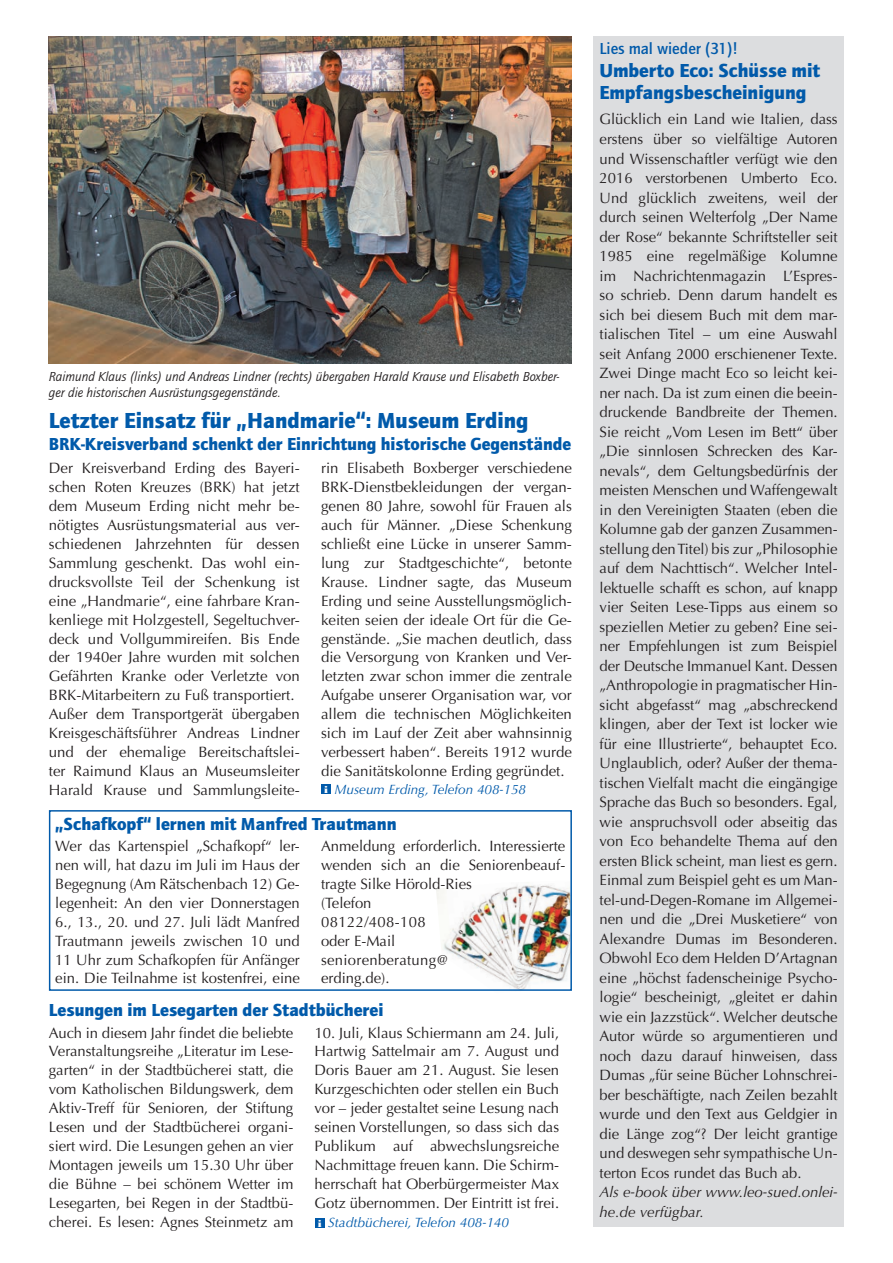
<style>
.page{position:relative;width:893px;height:1263px;background:#fff}
.page>*{position:absolute;margin:0;border:0;box-sizing:border-box;transform-origin:0 0}
.t1{font:900 22.5px "Quay Sans ITC Std";color:#015aaa}
.t2{font:900 19.5px/22.5px "Quay Sans ITC Std";color:#015aaa}
.t3{font:900 18px "Quay Sans ITC Std";color:#015aaa}
.t4{font:500 16.5px "Quay Sans ITC Std";color:#015aaa}
.t5{font:15px/18.9px "Optima";color:#231f20;text-align:justify}
.t6{font:italic 15px/19.6px "Optima";color:#231f20}
.t7{font:italic 13.5px/16.5px "Quay Sans ITC Std";color:#231f20}
.t8{font:italic 13.5px "Optima";color:#015aaa}
.s1{font-family:"Bodoni URW";font-weight:700;font-style:normal;font-stretch:expanded;font-size:10.5px;color:#fff}
</style>
<div class="page">
<img style="left:436px;top:885px;width:133px;height:103px">
<div style="left:593px;top:36px;width:251px;height:1191px;background:#dcdddf"></div>
<div style="left:321px;top:784px;width:10px;height:10px;background:#015aaa"></div>
<img style="left:49px;top:36px;width:523px;height:328px">
<div style="left:315px;top:1218px;width:9px;height:9px;background:#015aaa"></div>
<div style="left:49px;top:810px;width:523px;height:181px;border:2px solid #015aaa"></div>
<p class="t7" style="left:49px;top:368px;width:512px">Raimund Klaus (links) und Andreas Lindner (rechts) übergaben Harald Krause und Elisabeth Boxber&shy;ger die historischen Ausrüstungsgegenstände.</p>
<h1 class="t1" style="left:49px;top:406px;width:481px">Letzter Einsatz für „Handmarie“: Museum Erding</h1>
<p class="t3" style="left:49px;top:433px;width:524px">BRK-Kreisverband schenkt der Einrichtung historische Gegenstände</p>
<p class="t5" style="left:49px;top:459px;width:252px;text-align:left">Der Kreisverband Erding des Bayeri&shy;schen Roten Kreuzes (BRK) hat jetzt dem Museum Erding nicht mehr be&shy;nötigtes Ausrüstungsmaterial aus ver&shy;schiedenen Jahrzehnten für dessen Sammlung geschenkt. Das wohl ein&shy;drucksvollste Teil der Schenkung ist eine „Handmarie“, eine fahrbare Kran&shy;kenliege mit Holzgestell, Segeltuchver&shy;deck und Vollgummireifen. Bis Ende der 1940er Jahre wurden mit solchen Gefährten Kranke oder Verletzte von BRK-Mitarbeitern zu Fuß transportiert.<br>Außer dem Transportgerät übergaben Kreisgeschäftsführer Andreas Lindner und der ehemalige Bereitschaftslei&shy;ter Raimund Klaus an Museumsleiter Harald Krause und Sammlungsleite-</p>
<p class="t5" style="left:321px;top:459px;width:252px">rin Elisabeth Boxberger verschiedene BRK-Dienstbekleidungen der vergan&shy;genen 80 Jahre, sowohl für Frauen als auch für Männer. „Diese Schenkung schließt eine Lücke in unserer Samm&shy;lung zur Stadtgeschichte“, betonte Krause. Lindner sagte, das Museum Erding und seine Ausstellungsmöglich&shy;keiten seien der ideale Ort für die Ge&shy;genstände. „Sie machen deutlich, dass die Versorgung von Kranken und Ver&shy;letzten zwar schon immer die zentrale Aufgabe unserer Organisation war, vor allem die technischen Möglichkeiten sich im Lauf der Zeit aber wahnsinnig verbessert haben“. Bereits 1912 wurde die Sanitätskolonne Erding gegründet.</p>
<p class="t8" style="left:324px;top:781px;width:203px"><span class="s1">i</span> Museum Erding, Telefon 408-158</p>
<p class="t3" style="left:55px;top:813px;width:343px">„Schafkopf“ lernen mit Manfred Trautmann</p>
<p class="t5" style="left:55px;top:837px;width:246px">Wer das Kartenspiel „Schafkopf“ ler&shy;nen will, hat dazu im Juli im Haus der Begegnung (Am Rätschenbach 12) Ge&shy;legenheit: An den vier Donnerstagen 6., 13., 20. und 27. Juli lädt Manfred Trautmann jeweils zwischen 10 und 11 Uhr zum Schafkopfen für Anfänger ein. Die Teilnahme ist kostenfrei, eine</p>
<p class="t5" style="left:321px;top:837px;width:246px;text-align:left">Anmeldung erforderlich. Interessierte wenden sich an die Seniorenbeauf&shy;tragte Silke Hörold-Ries<br>(Telefon<br>08122/408-108<br>oder E-Mail<br>seniorenberatung@<br>erding.de).</p>
<p class="t3" style="left:49px;top:999px;width:336px">Lesungen im Lesegarten der Stadtbücherei</p>
<p class="t5" style="left:49px;top:1023px;width:246px">Auch in diesem Jahr findet die beliebte Veranstaltungsreihe „Literatur im Lese&shy;garten“ in der Stadtbücherei statt, die vom Katholischen Bildungswerk, dem Aktiv-Treff für Senioren, der Stiftung Lesen und der Stadtbücherei organi&shy;siert wird. Die Lesungen gehen an vier Montagen jeweils um 15.30 Uhr über die Bühne – bei schönem Wetter im Lesegarten, bei Regen in der Stadtbü&shy;cherei. Es lesen: Agnes Steinmetz am</p>
<p class="t5" style="left:315px;top:1023px;width:246px">10. Juli, Klaus Schiermann am 24. Juli, Hartwig Sattelmair am 7. August und Doris Bauer am 21. August. Sie lesen Kurzgeschichten oder stellen ein Buch vor – jeder gestaltet seine Lesung nach seinen Vorstellungen, so dass sich das Publikum auf abwechslungsreiche Nachmittage freuen kann. Die Schirm&shy;herrschaft hat Oberbürgermeister Max Gotz übernommen. Der Eintritt ist frei.</p>
<p class="t8" style="left:318px;top:1215px;width:193px"><span class="s1">i</span> Stadtbücherei, Telefon 408-140</p>
<p class="t4" style="left:600px;top:39px;width:140px">Lies mal wieder (31)!</p>
<h2 class="t2" style="left:600px;top:59px;width:222px">Umberto Eco: Schüsse mit<br>Empfangsbescheinigung</h2>
<p class="t5" style="left:600px;top:109px;width:240px;line-height:19.5px">Glücklich ein Land wie Italien, dass erstens über so vielfältige Autoren und Wissenschaftler verfügt wie den 2016 verstorbenen Umberto Eco.<br>Und glücklich zweitens, weil der durch seinen Welterfolg „Der Name der Rose“ bekannte Schriftsteller seit 1985 eine regelmäßige Kolumne im Nachrichtenmagazin L’Espres&shy;so schrieb. Denn darum handelt es sich bei diesem Buch mit dem mar&shy;tialischen Titel – um eine Auswahl seit Anfang 2000 erschienener Texte.<br>Zwei Dinge macht Eco so leicht kei&shy;ner nach. Da ist zum einen die beein&shy;druckende Bandbreite der Themen.<br>Sie reicht „Vom Lesen im Bett“ über „Die sinnlosen Schrecken des Kar&shy;nevals“, dem Geltungsbedürfnis der meisten Menschen und Waffengewalt in den Vereinigten Staaten (eben die Kolumne gab der ganzen Zusammen&shy;stellung den Titel) bis zur „Philosophie auf dem Nachttisch“. Welcher Intel&shy;lektuelle schafft es schon, auf knapp vier Seiten Lese-Tipps aus einem so speziellen Metier zu geben? Eine sei&shy;ner Empfehlungen ist zum Beispiel der Deutsche Immanuel Kant. Dessen „Anthropologie in pragmatischer Hin&shy;sicht abgefasst“ mag „abschreckend klingen, aber der Text ist locker wie für eine Illustrierte“, behauptet Eco.<br>Unglaublich, oder? Außer der thema&shy;tischen Vielfalt macht die eingängige Sprache das Buch so besonders. Egal, wie anspruchsvoll oder abseitig das von Eco behandelte Thema auf den ersten Blick scheint, man liest es gern.<br>Einmal zum Beispiel geht es um Man&shy;tel-und-Degen-Romane im Allgemei&shy;nen und die „Drei Musketiere“ von Alexandre Dumas im Besonderen.<br>Obwohl Eco dem Helden D’Artagnan eine „höchst fadenscheinige Psycho&shy;logie“ bescheinigt, „gleitet er dahin wie ein Jazzstück“. Welcher deutsche Autor würde so argumentieren und noch dazu darauf hinweisen, dass Dumas „für seine Bücher Lohnschrei&shy;ber beschäftigte, nach Zeilen bezahlt wurde und den Text aus Geldgier in die Länge zog“? Der leicht grantige und deswegen sehr sympathische Un&shy;terton Ecos rundet das Buch ab.</p>
<p class="t6" style="left:600px;top:1182px;width:240px">Als e-book über www.leo-sued.onlei&shy;he.de verfügbar.</p>
</div>
